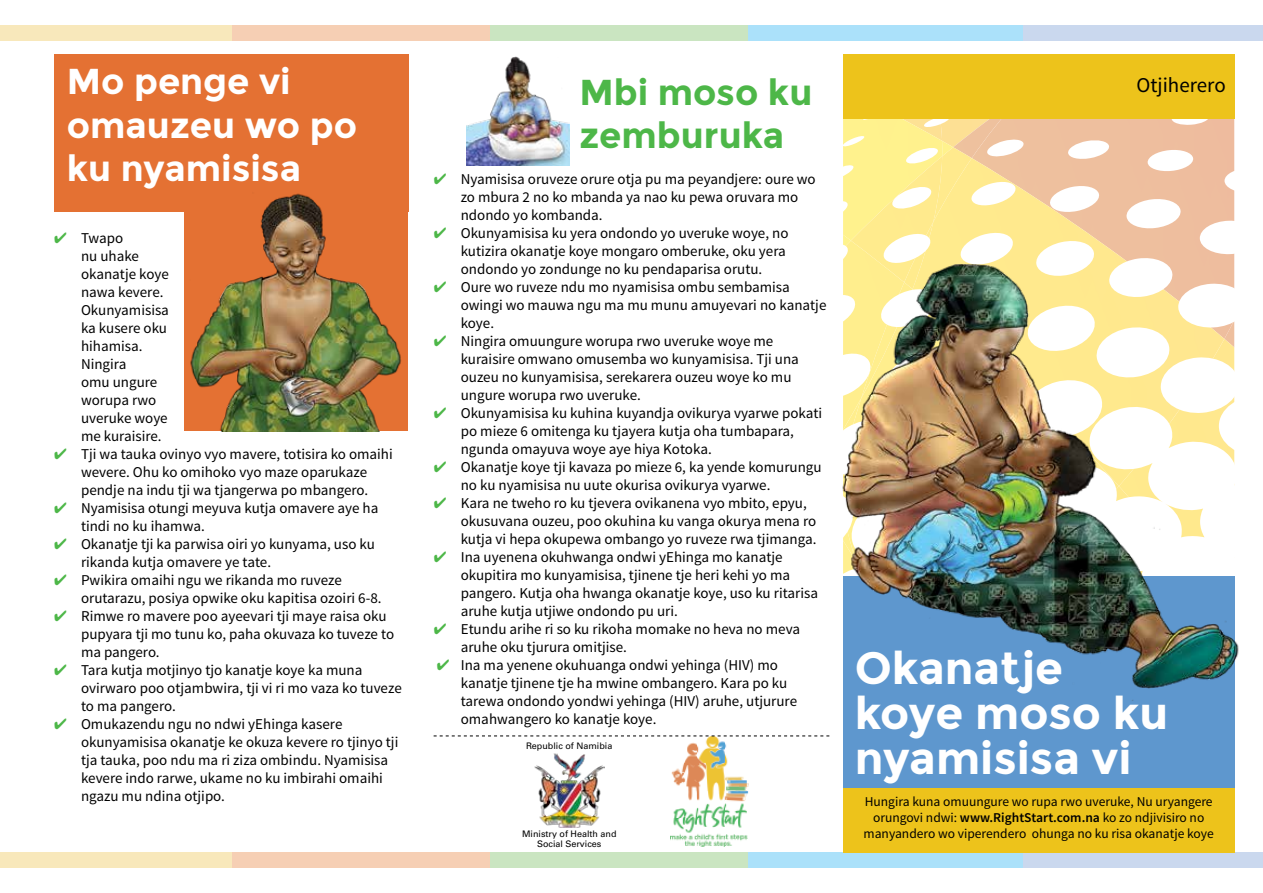
<style>
.page{position:relative;width:1263px;height:893px;background:#fff}
.page>*{position:absolute;margin:0;border:0;box-sizing:border-box;transform-origin:0 0}
.t1{font:700 45px/45px "Montserrat";color:#fff}
.t2{font:700 36px/43.2px "Montserrat";color:#fff}
.t3{font:700 36px/43.2px "Montserrat";color:#4db748}
.t4{font:21px "Source Sans Pro";color:#000}
.t5{font:15px/18px "Source Sans Pro";color:#000}
.t6{font:13.5px/16.2px "Source Sans Pro";color:#000;text-align:center}
.t7{font:9px/10.8px "Univers LT Std";color:#000;text-align:center}
.s1{color:#4db748}
.s2{font-weight:600}
</style>
<div class="page">
<svg style="left:843px;top:119px;width:391px;height:130px"></svg>
<div style="left:54px;top:54px;width:354px;height:157px;background:#e47133"></div>
<div style="left:843px;top:576px;width:391px;height:242px;background:#5e97ce"></div>
<img style="left:534px;top:754px;width:70px;height:73px">
<img style="left:670px;top:737px;width:78px;height:109px">
<img style="left:842px;top:249px;width:397px;height:453px">
<img style="left:467px;top:56px;width:102px;height:109px">
<img style="left:184px;top:193px;width:224px;height:238px">
<div style="left:1023px;top:25px;width:240px;height:15px;background:#cad8ee"></div>
<div style="left:747px;top:25px;width:276px;height:15px;background:#abe1fa"></div>
<div style="left:490px;top:25px;width:257px;height:15px;background:#cae5c1"></div>
<div style="left:232px;top:25px;width:258px;height:15px;background:#f6cfb4"></div>
<div style="left:0;top:25px;width:232px;height:15px;background:#f8e8bb"></div>
<div style="left:1023px;top:853px;width:240px;height:15px;background:#cad8ee"></div>
<div style="left:747px;top:853px;width:276px;height:15px;background:#abe1fa"></div>
<div style="left:490px;top:853px;width:257px;height:15px;background:#cae5c1"></div>
<div style="left:232px;top:853px;width:258px;height:15px;background:#f6cfb4"></div>
<div style="left:0;top:853px;width:232px;height:15px;background:#f8e8bb"></div>
<div style="left:843px;top:788px;width:391px;height:65px;background:#edc31b"></div>
<div style="left:843px;top:54px;width:391px;height:65px;background:#edc31b"></div>
<svg style="left:434px;top:736px;width:395px;height:1px"></svg>
<h2 class="t2" style="left:67px;top:60px;width:292px">Mo penge vi omauzeu wo po ku nyamisisa</h2>
<p class="t5" style="left:81px;top:229px;width:89px;text-indent:-27px"><span class="s1">✔</span> Twapo<br>nu uhake okanatje koye nawa kevere.<br>Okunyamisisa ka kusere oku hihamisa.<br>Ningira<br>omu ungure worupa rwo uveruke woye me kuraisire.</p>
<p class="t5" style="left:54px;top:445px;width:340px;text-align:center"><span class="s1">✔</span> Tji wa tauka ovinyo vyo mavere, totisira ko omaihi wevere. Ohu ko omihoko vyo maze oparukaze<br>pendje na indu tji wa tjangerwa po mbangero.</p>
<p class="t5" style="left:81px;top:499px;width:299px;text-indent:-27px"><span class="s1">✔</span> Nyamisisa otungi meyuva kutja omavere aye ha tindi no ku ihamwa.</p>
<p class="t5" style="left:81px;top:535px;width:295px;text-indent:-27px"><span class="s1">✔</span> Okanatje tji ka parwisa oiri yo kunyama, uso ku rikanda kutja omavere ye tate.</p>
<p class="t5" style="left:81px;top:571px;width:302px;text-indent:-27px"><span class="s1">✔</span> Pwikira omaihi ngu we rikanda mo ruveze orutarazu, posiya opwike oku kapitisa ozoiri 6-8.</p>
<p class="t5" style="left:81px;top:607px;width:315px;text-indent:-27px"><span class="s1">✔</span> Rimwe ro mavere poo ayeevari tji maye raisa oku pupyara tji mo tunu ko, paha okuvaza ko tuveze to ma pangero.</p>
<p class="t5" style="left:81px;top:661px;width:322px;text-indent:-27px"><span class="s1">✔</span> Tara kutja motjinyo tjo kanatje koye ka muna ovirwaro poo otjambwira, tji vi ri mo vaza ko tuveze to ma pangero.</p>
<p class="t5" style="left:81px;top:715px;width:319px;text-indent:-27px"><span class="s1">✔</span> Omukazendu ngu no ndwi yEhinga kasere okunyamisisa okanatje ke okuza kevere ro tjinyo tji tja tauka, poo ndu ma ri ziza ombindu. Nyamisisa kevere indo rarwe, ukame no ku imbirahi omaihi ngazu mu ndina otjipo.</p>
<h3 class="t4" style="left:1136px;top:72px;width:91px">Otjiherero</h3>
<h2 class="t3" style="left:579px;top:70px;width:234px">Mbi moso ku zemburuka</h2>
<p class="t5" style="left:461px;top:170px;width:356px;text-indent:-27px"><span class="s1">✔</span> Nyamisisa oruveze orure otja pu ma peyandjere: oure wo zo mbura 2 no ko mbanda ya nao ku pewa oruvara mo ndondo yo kombanda.</p>
<p class="t5" style="left:461px;top:224px;width:329px;text-indent:-27px"><span class="s1">✔</span> Okunyamisisa ku yera ondondo yo uveruke woye, no kutizira okanatje koye mongaro omberuke, oku yera ondondo yo zondunge no ku pendaparisa orutu.</p>
<p class="t5" style="left:461px;top:278px;width:367px;text-indent:-27px"><span class="s1">✔</span> Oure wo ruveze ndu mo nyamisisa ombu sembamisa owingi wo mauwa ngu ma mu munu amuyevari no kanatje koye.</p>
<p class="t5" style="left:461px;top:332px;width:340px;text-indent:-27px"><span class="s1">✔</span> Ningira omuungure worupa rwo uveruke woye me kuraisire omwano omusemba wo kunyamisisa. Tji una ouzeu no kunyamisisa, serekarera ouzeu woye ko mu ungure worupa rwo uveruke.</p>
<p class="t5" style="left:461px;top:404px;width:363px;text-indent:-27px"><span class="s1">✔</span> Okunyamisisa ku kuhina kuyandja ovikurya vyarwe pokati po mieze 6 omitenga ku tjayera kutja oha tumbapara, ngunda omayuva woye aye hiya Kotoka.</p>
<p class="t5" style="left:461px;top:458px;width:362px;text-indent:-27px"><span class="s1">✔</span> Okanatje koye tji kavaza po mieze 6, ka yende komurungu no ku nyamisisa nu uute okurisa ovikurya vyarwe.</p>
<p class="t5" style="left:461px;top:494px;width:357px;text-indent:-27px"><span class="s1">✔</span> Kara ne tweho ro ku tjevera ovikanena vyo mbito, epyu, okusuvana ouzeu, poo okuhina ku vanga okurya mena ro kutja vi hepa okupewa ombango yo ruveze rwa tjimanga.</p>
<p class="t5" style="left:461px;top:548px;width:359px;text-indent:-27px"><span class="s1">✔</span> Ina uyenena okuhwanga ondwi yEhinga mo kanatje okupitira mo kunyamisisa, tjinene tje heri kehi yo ma pangero. Kutja oha hwanga okanatje koye, uso ku ritarisa aruhe kutja utjiwe ondondo pu uri.</p>
<p class="t5" style="left:461px;top:620px;width:341px;text-indent:-27px"><span class="s1">✔</span> Etundu arihe ri so ku rikoha momake no heva no meva aruhe oku tjurura omitjise.</p>
<p class="t5" style="left:461px;top:656px;width:338px;text-indent:-24px"><span class="s1">✔</span> Ina ma yenene okuhuanga ondwi yehinga (HIV) mo kanatje tjinene tje ha mwine ombangero. Kara po ku tarewa ondondo yondwi yehinga (HIV) aruhe, utjurure omahwangero ko kanatje koye.</p>
<h1 class="t1" style="left:855px;top:645px;width:315px">Okanatje koye moso ku nyamisisa vi</h1>
<p class="t7" style="left:526px;top:740px;width:88px">Republic of Namibia</p>
<p class="t7" style="left:522px;top:828px;width:96px">Ministry of Health and<br>Social Services</p>
<p class="t6" style="left:863px;top:793px;width:352px">Hungira kuna omuungure wo rupa rwo uveruke, Nu uryangere orungovi ndwi: <span class="s2">www.RightStart.com.na</span> ko zo ndjivisiro no manyandero wo viperendero ohunga no ku risa okanatje koye</p>
</div>
